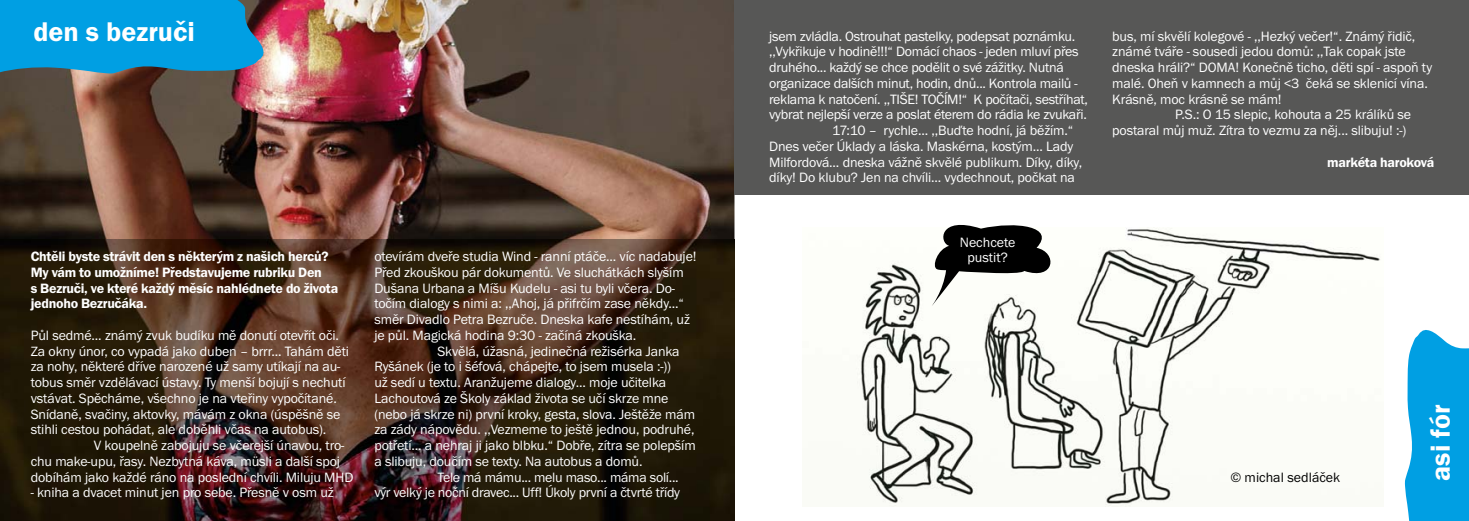
<style>
.page{position:relative;width:1469px;height:521px;background:#fff}
.page>*{position:absolute;margin:0;border:0;box-sizing:border-box;transform-origin:0 0}
.t1{font:600 28px "Franklin Got Itc TEE";color:#fff}
.t2{font:14px/14.9px "Franklin Got Itc TEE";letter-spacing:-.01em;color:#fff;text-align:center}
.t3{font:600 14px/15.8px "Franklin Got Itc TEE";letter-spacing:-.02em;color:#fff}
.t4{font:14px "Franklin Got Itc TEE";color:#000}
</style>
<div class="page">
<img style="left:0;top:0;width:734px;height:239px">
<svg style="left:0;top:0;width:264px;height:77px;background:#1093cd"></svg>
<img style="left:0;top:239px;width:734px;height:282px">
<div style="left:734px;top:0;width:734px;height:194px;background:#575756"></div>
<img style="left:856px;top:227px;width:525px;height:280px">
<svg style="left:1404px;top:330px;width:64px;height:191px;background:#1eaae6"></svg>
<svg style="left:931px;top:224px;width:126px;height:83px"></svg>
<h1 class="t1" style="left:33px;top:20px;width:163px">den s bezruči</h1>
<p class="t3" style="left:31px;top:250px;width:309px">Chtěli byste strávit den s některým z našich herců?<br>My vám to umožníme! Představujeme rubriku Den<br>s Bezruči, ve které každý měsíc nahlédnete do života jednoho Bezručáka.</p>
<p class="t2" style="left:31px;top:329px;width:310px">Půl sedmé... známý zvuk budíku mě donutí otevřít oči.</p>
<p class="t2" style="left:31px;top:345px;width:320px">Za okny únor, co vypadá jako duben – brrr... Tahám děti</p>
<p class="t2" style="left:31px;top:360px;width:311px">za nohy, některé dříve narozené už samy utíkají na au-</p>
<p class="t2" style="left:31px;top:376px;width:316px">tobus směr vzdělávací ústavy. Ty menší bojují s nechutí</p>
<p class="t2" style="left:31px;top:392px;width:307px">vstávat. Spěcháme, všechno je na vteřiny vypočítané.</p>
<p class="t2" style="left:31px;top:408px;width:311px">Snídaně, svačiny, aktovky, mávám z okna (úspěšně se</p>
<p class="t2" style="left:31px;top:423px;width:297px">stihli cestou pohádat, ale doběhli včas na autobus).</p>
<p class="t2" style="left:94px;top:439px;width:252px">V koupelně zabojuju se včerejší únavou, tro-</p>
<p class="t2" style="left:31px;top:455px;width:311px">chu make-upu, řasy. Nezbytná káva, müsli a další spoj</p>
<p class="t2" style="left:31px;top:471px;width:324px">dobíhám jako každé ráno na poslední chvíli. Miluju MHD</p>
<p class="t2" style="left:31px;top:486px;width:304px">- kniha a dvacet minut jen pro sebe. Přesně v osm už</p>
<p class="t2" style="left:374px;top:250px;width:324px">otevírám dveře studia Wind - ranní ptáče... víc nadabuje!</p>
<p class="t2" style="left:374px;top:266px;width:311px">Před zkouškou pár dokumentů. Ve sluchátkách slyším</p>
<p class="t2" style="left:374px;top:282px;width:302px">Dušana Urbana a Míšu Kudelu - asi tu byli včera. Do-</p>
<p class="t2" style="left:374px;top:297px;width:311px">točím dialogy s nimi a: ,,Ahoj, já přifrčím zase někdy...“</p>
<p class="t2" style="left:374px;top:313px;width:317px">směr Divadlo Petra Bezruče. Dneska kafe nestíhám, už</p>
<p class="t2" style="left:374px;top:329px;width:263px">je půl. Magická hodina 9:30 - začíná zkouška.</p>
<p class="t2" style="left:437px;top:345px;width:244px">Skvělá, úžasná, jedinečná režisérka Janka</p>
<p class="t2" style="left:374px;top:360px;width:298px">Ryšánek (je to i šéfová, chápejte, to jsem musela :-))</p>
<p class="t2" style="left:374px;top:376px;width:293px">už sedí u textu. Aranžujeme dialogy... moje učitelka</p>
<p class="t2" style="left:374px;top:392px;width:296px">Lachoutová ze Školy základ života se učí skrze mne</p>
<p class="t2" style="left:374px;top:408px;width:322px">(nebo já skrze ni) první kroky, gesta, slova. Ještěže mám</p>
<p class="t2" style="left:374px;top:423px;width:322px">za zády nápovědu. ,,Vezmeme to ještě jednou, podruhé,</p>
<p class="t2" style="left:374px;top:439px;width:323px">potřetí... a nehraj ji jako blbku.“ Dobře, zítra se polepším</p>
<p class="t2" style="left:374px;top:455px;width:270px">a slibuju, doučím se texty. Na autobus a domů.</p>
<p class="t2" style="left:437px;top:471px;width:243px">Tele má mámu... melu maso... máma solí...</p>
<p class="t2" style="left:374px;top:486px;width:307px">výr velký je noční dravec... Uff! Úkoly první a čtvrté třídy</p>
<p class="t2" style="left:769px;top:30px;width:307px">jsem zvládla. Ostrouhat pastelky, podepsat poznámku.</p>
<p class="t2" style="left:769px;top:45px;width:311px">,,Vykřikuje v hodině!!!“ Domácí chaos - jeden mluví přes</p>
<p class="t2" style="left:769px;top:61px;width:296px">druhého... každý se chce podělit o své zážitky. Nutná</p>
<p class="t2" style="left:769px;top:77px;width:310px">organizace dalších minut, hodin, dnů... Kontrola mailů -</p>
<p class="t2" style="left:769px;top:93px;width:320px">reklama k natočení. ,,TIŠE! TOČÍM!“ K počítači, sestříhat,</p>
<p class="t2" style="left:769px;top:108px;width:319px">vybrat nejlepší verze a poslat éterem do rádia ke zvukaři.</p>
<p class="t2" style="left:832px;top:124px;width:243px">17:10 – rychle... ,,Buďte hodní, já běžím.“</p>
<p class="t2" style="left:769px;top:140px;width:306px">Dnes večer Úklady a láska. Maskérna, kostým... Lady</p>
<p class="t2" style="left:769px;top:156px;width:314px">Milfordová... dneska vážně skvělé publikum. Díky, díky,</p>
<p class="t2" style="left:769px;top:171px;width:307px">díky! Do klubu? Jen na chvíli... vydechnout, počkat na</p>
<p class="t2" style="left:959px;top:236px;width:57px">Nechcete pustit?</p>
<p class="t2" style="left:1112px;top:30px;width:305px">bus, mí skvělí kolegové - ,,Hezký večer!“. Známý řidič,</p>
<p class="t2" style="left:1112px;top:45px;width:295px">známé tváře - sousedi jedou domů: ,,Tak copak jste</p>
<p class="t2" style="left:1112px;top:61px;width:321px">dneska hráli?“ DOMA! Konečně ticho, děti spí - aspoň ty</p>
<p class="t2" style="left:1112px;top:77px;width:317px">malé. Oheň v kamnech a můj &lt;3 čeká se sklenicí vína.</p>
<p class="t2" style="left:1112px;top:93px;width:171px">Krásně, moc krásně se mám!</p>
<p class="t2" style="left:1175px;top:108px;width:237px">P.S.: O 15 slepic, kohouta a 25 králíků se</p>
<p class="t2" style="left:1112px;top:124px;width:295px">postaral můj muž. Zítra to vezmu za něj... slibuju! :-)</p>
<p class="t3" style="left:1327px;top:155px;width:108px">markéta haroková</p>
<p class="t4" style="left:1230px;top:471px;width:111px">© michal sedláček</p>
<h1 class="t1" style="left:1429px;top:481px;width:78px;rotate:-90deg">asi fór</h1>
</div>
